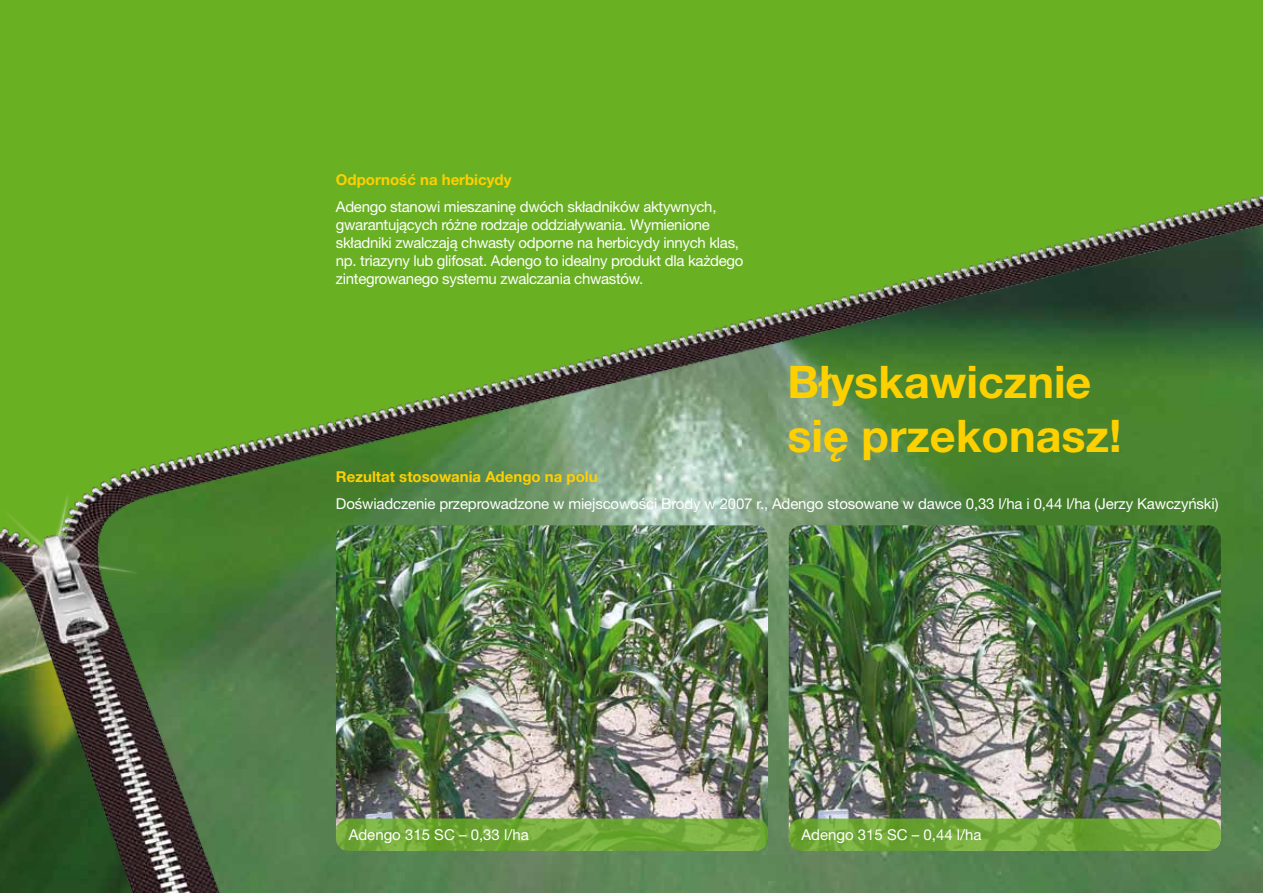
<style>
.page{position:relative;width:1263px;height:893px;background:#6ab023}
.page>*{position:absolute;margin:0;border:0;box-sizing:border-box;transform-origin:0 0}
.t1{font:700 45px/54px "Helvetica Neue LT Pro";color:#ffd000}
.t2{font:15px/18px "Helvetica Neue LT Pro";letter-spacing:-.02em;color:#fff}
.t3{font:700 15px "Helvetica Neue LT Pro";color:#ffd000}
.t4{font:15px "Helvetica Neue LT Pro";color:#fff}
</style>
<div class="page">
<img style="left:0;top:196px;width:1263px;height:697px">
<p class="t3" style="left:336px;top:170px;width:177px">Odporność na herbicydy</p>
<p class="t2" style="left:336px;top:197px;width:409px">Adengo stanowi mieszaninę dwóch składników aktywnych, gwarantujących różne rodzaje oddziaływania. Wymienione składniki zwalczają chwasty odporne na herbicydy innych klas, np. triazyny lub glifosat. Adengo to idealny produkt dla każdego zintegrowanego systemu zwalczania chwastów.</p>
<h1 class="t1" style="left:787px;top:354px;width:336px">Błyskawicznie się przekonasz!</h1>
<p class="t3" style="left:336px;top:468px;width:263px">Rezultat stosowania Adengo na polu</p>
<p class="t2" style="left:336px;top:494px;width:884px">Doświadczenie przeprowadzone w miejscowości Brody w 2007 r., Adengo stosowane w dawce 0,33 l/ha i 0,44 l/ha (Jerzy Kawczyński)</p>
<p class="t4" style="left:349px;top:825px;width:182px">Adengo 315 SC – 0,33 l/ha</p>
<p class="t4" style="left:801px;top:825px;width:182px">Adengo 315 SC – 0,44 l/ha</p>
</div>
